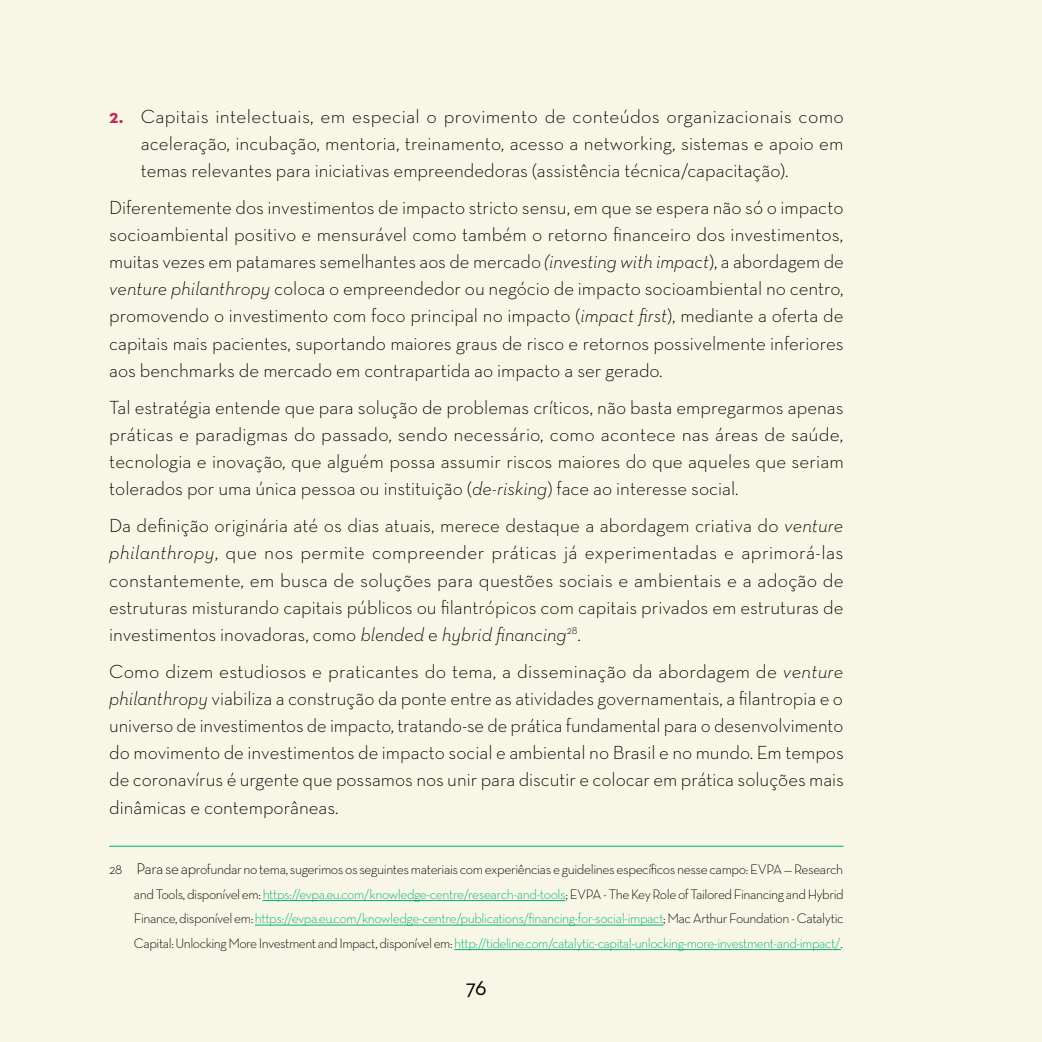
<style>
.page{position:relative;width:1042px;height:1042px;background:#f8f7e6}
.page>*{position:absolute;margin:0;border:0;box-sizing:border-box;transform-origin:0 0}
.t1{font:22.75px "Neutra Text";color:#000}
.t2{font:300 19.25px/27.1px "Neutra Text";color:#000;text-align:justify}
.t3{font:300 14px/24.5px "Neutra Text";letter-spacing:-.035em;color:#000;text-align:justify}
.s1{font-weight:700;color:#bc2e5a}
.s2{font-style:italic}
.s3{font-size:15.75px}
.s4{color:#00ae77}
</style>
<div class="page">
<hr style="left:109px;top:846px;width:734px;height:1px;background:#00ae77">
<hr style="left:263px;top:900px;width:302px;height:1px;background:#00ae77">
<hr style="left:255px;top:925px;width:408px;height:1px;background:#00ae77">
<hr style="left:454px;top:949px;width:387px;height:1px;background:#00ae77">
<p class="t2" style="left:141px;top:102px;width:705px;text-indent:-31px"><span class="s1">2.</span> Capitais intelectuais, em especial o provimento de conteúdos organizacionais como aceleração, incubação, mentoria, treinamento, acesso a networking, sistemas e apoio em temas relevantes para iniciativas empreendedoras (assistência técnica/capacitação).</p>
<p class="t2" style="left:109px;top:193px;width:736px">Diferentemente dos investimentos de impacto stricto sensu, em que se espera não só o impacto socioambiental positivo e mensurável como também o retorno financeiro dos investimentos, muitas vezes em patamares semelhantes aos de mercado <span class="s2">(investing with impact</span>), a abordagem de <span class="s2">venture philanthropy</span> coloca o empreendedor ou negócio de impacto socioambiental no centro, promovendo o investimento com foco principal no impacto (<span class="s2">impact first</span>), mediante a oferta de capitais mais pacientes, suportando maiores graus de risco e retornos possivelmente inferiores aos benchmarks de mercado em contrapartida ao impacto a ser gerado.</p>
<p class="t2" style="left:109px;top:393px;width:736px">Tal estratégia entende que para solução de problemas críticos, não basta empregarmos apenas práticas e paradigmas do passado, sendo necessário, como acontece nas áreas de saúde, tecnologia e inovação, que alguém possa assumir riscos maiores do que aqueles que seriam tolerados por uma única pessoa ou instituição (<span class="s2">de-risking</span>) face ao interesse social.</p>
<p class="t2" style="left:109px;top:512px;width:736px">Da definição originária até os dias atuais, merece destaque a abordagem criativa do <span class="s2">venture philanthropy</span>, que nos permite compreender práticas já experimentadas e aprimorá-las constantemente, em busca de soluções para questões sociais e ambientais e a adoção de estruturas misturando capitais públicos ou filantrópicos com capitais privados em estruturas de investimentos inovadoras, como <span class="s2">blended</span> e <span class="s2">hybrid financing</span><sup>28</sup>.</p>
<p class="t2" style="left:109px;top:657px;width:736px">Como dizem estudiosos e praticantes do tema, a disseminação da abordagem de <span class="s2">venture philanthropy</span> viabiliza a construção da ponte entre as atividades governamentais, a filantropia e o universo de investimentos de impacto, tratando-se de prática fundamental para o desenvolvimento do movimento de investimentos de impacto social e ambiental no Brasil e no mundo. Em tempos de coronavírus é urgente que possamos nos unir para discutir e colocar em prática soluções mais dinâmicas e contemporâneas.</p>
<p class="t3" style="left:134px;top:857px;width:711px;text-indent:-25px">28 <span class="s3">Para se ap</span>rofundar no tema, sugerimos os seguintes materiais com experiências e guidelines específicos nesse campo: EVPA — Research and Tools, disponível em: <span class="s4">https://evpa.eu.com/knowledge-centre/research-and-tools</span>; EVPA - The Key Role of Tailored Financing and Hybrid Finance, disponível em: <span class="s4">https://evpa.eu.com/knowledge-centre/publications/financing-for-social-impact</span>; Mac Arthur Foundation - Catalytic Capital: Unlocking More Investment and Impact, disponível em: <span class="s4">http://tideline.com/catalytic-capital-unlocking-more-investment-and-impact/</span>.</p>
<p class="t1" style="left:466px;top:974px;width:22px">76</p>
</div>
